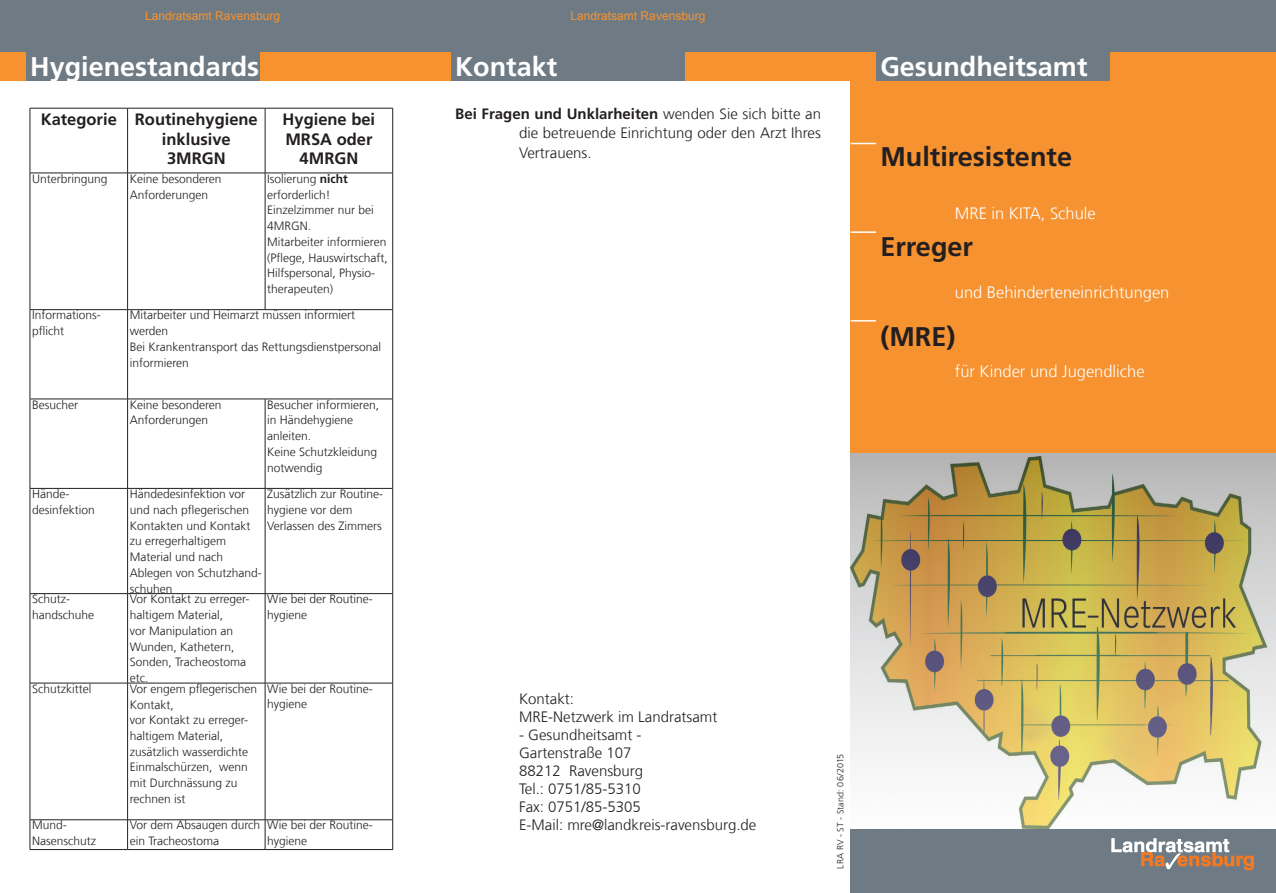
<style>
.page{position:relative;width:1276px;height:893px;background:#fff}
.page>*{position:absolute;margin:0;border:0;box-sizing:border-box;transform-origin:0 0}
.t1{font:700 27px "Frutiger LT Com";color:#fff}
.t2{font:700 27px "Frutiger LT Com";color:#231f20}
.t3{font:300 16.5px "Frutiger LT Com";color:#fff}
.t4{font:700 16.5px/19.8px "Frutiger LT Com";color:#231f20;text-align:center}
.t5{font:300 15px/18px "Frutiger LT Com";color:#231f20}
.t6{font:300 12px/15.8px "Frutiger LT Com";color:#231f20}
.t7{font:12px "Arial";color:#f69230}
.t8{font:300 9px "Frutiger LT Com";letter-spacing:.015em;color:#231f20}
.s1{font-weight:700}
</style>
<div class="page">
<svg style="left:850px;top:452px;width:426px;height:377px"></svg>
<div style="left:850px;top:829px;width:426px;height:64px;background:#6e7b85"></div>
<div style="left:0;top:0;width:850px;height:81px;background:#f69230"></div>
<div style="left:451px;top:0;width:234px;height:81px;background:#6e7b85"></div>
<div style="left:26px;top:0;width:234px;height:81px;background:#6e7b85"></div>
<div style="left:0;top:0;width:425px;height:51px;background:#6e7b85"></div>
<div style="left:850px;top:0;width:426px;height:452px;background:#f69230"></div>
<svg style="left:1111px;top:838px;width:143px;height:32px"></svg>
<div style="left:425px;top:0;width:851px;height:51px;background:#6e7b85"></div>
<div style="left:876px;top:0;width:234px;height:81px;background:#6e7b85"></div>
<svg style="left:850px;top:143px;width:26px;height:1px"></svg>
<hr style="left:850px;top:231px;width:26px;height:2px;background:#fff">
<hr style="left:850px;top:320px;width:26px;height:2px;background:#fff">
<hr style="left:392px;top:173px;width:1px;height:136px;background:#231f20">
<hr style="left:265px;top:309px;width:128px;height:1px;background:#231f20">
<hr style="left:392px;top:310px;width:1px;height:89px;background:#231f20">
<hr style="left:265px;top:399px;width:128px;height:1px;background:#231f20">
<hr style="left:392px;top:399px;width:1px;height:89px;background:#231f20">
<hr style="left:265px;top:488px;width:128px;height:1px;background:#231f20">
<hr style="left:392px;top:489px;width:1px;height:104px;background:#231f20">
<hr style="left:265px;top:593px;width:128px;height:1px;background:#231f20">
<hr style="left:392px;top:594px;width:1px;height:89px;background:#231f20">
<hr style="left:265px;top:683px;width:128px;height:1px;background:#231f20">
<hr style="left:392px;top:683px;width:1px;height:137px;background:#231f20">
<hr style="left:265px;top:819px;width:128px;height:1px;background:#231f20">
<svg style="left:392px;top:820px;width:1px;height:29px"></svg>
<hr style="left:265px;top:849px;width:128px;height:1px;background:#231f20">
<hr style="left:30px;top:173px;width:1px;height:136px;background:#231f20">
<hr style="left:30px;top:309px;width:98px;height:1px;background:#231f20">
<hr style="left:30px;top:310px;width:1px;height:89px;background:#231f20">
<hr style="left:30px;top:399px;width:98px;height:1px;background:#231f20">
<hr style="left:30px;top:399px;width:1px;height:89px;background:#231f20">
<hr style="left:30px;top:488px;width:98px;height:1px;background:#231f20">
<hr style="left:30px;top:489px;width:1px;height:104px;background:#231f20">
<hr style="left:30px;top:593px;width:98px;height:1px;background:#231f20">
<hr style="left:30px;top:594px;width:1px;height:89px;background:#231f20">
<hr style="left:30px;top:683px;width:98px;height:1px;background:#231f20">
<hr style="left:30px;top:683px;width:1px;height:137px;background:#231f20">
<hr style="left:30px;top:819px;width:98px;height:1px;background:#231f20">
<svg style="left:30px;top:820px;width:1px;height:29px"></svg>
<hr style="left:30px;top:849px;width:98px;height:1px;background:#231f20">
<hr style="left:127px;top:173px;width:1px;height:136px;background:#231f20">
<hr style="left:265px;top:173px;width:1px;height:136px;background:#231f20">
<hr style="left:128px;top:309px;width:137px;height:1px;background:#231f20">
<hr style="left:127px;top:310px;width:1px;height:89px;background:#231f20">
<hr style="left:128px;top:399px;width:137px;height:1px;background:#231f20">
<hr style="left:127px;top:399px;width:1px;height:89px;background:#231f20">
<hr style="left:265px;top:399px;width:1px;height:89px;background:#231f20">
<hr style="left:128px;top:488px;width:137px;height:1px;background:#231f20">
<hr style="left:127px;top:489px;width:1px;height:104px;background:#231f20">
<hr style="left:265px;top:489px;width:1px;height:104px;background:#231f20">
<hr style="left:128px;top:593px;width:137px;height:1px;background:#231f20">
<hr style="left:127px;top:594px;width:1px;height:89px;background:#231f20">
<hr style="left:265px;top:594px;width:1px;height:89px;background:#231f20">
<hr style="left:128px;top:683px;width:137px;height:1px;background:#231f20">
<hr style="left:127px;top:683px;width:1px;height:137px;background:#231f20">
<hr style="left:265px;top:683px;width:1px;height:137px;background:#231f20">
<hr style="left:128px;top:819px;width:137px;height:1px;background:#231f20">
<svg style="left:127px;top:820px;width:1px;height:29px"></svg>
<svg style="left:265px;top:820px;width:1px;height:29px"></svg>
<hr style="left:128px;top:849px;width:137px;height:1px;background:#231f20">
<hr style="left:30px;top:108px;width:98px;height:1px;background:#231f20">
<hr style="left:30px;top:108px;width:1px;height:65px;background:#231f20">
<hr style="left:128px;top:108px;width:137px;height:1px;background:#231f20">
<hr style="left:127px;top:108px;width:1px;height:65px;background:#231f20">
<hr style="left:265px;top:108px;width:128px;height:1px;background:#231f20">
<hr style="left:265px;top:108px;width:1px;height:65px;background:#231f20">
<hr style="left:392px;top:108px;width:1px;height:65px;background:#231f20">
<hr style="left:30px;top:173px;width:98px;height:1px;background:#231f20">
<hr style="left:128px;top:173px;width:137px;height:1px;background:#231f20">
<hr style="left:265px;top:173px;width:128px;height:1px;background:#231f20">
<p class="t7" style="left:145px;top:8px;width:136px">Landratsamt Ravensburg</p>
<h1 class="t1" style="left:30px;top:50px;width:231px">Hygienestandards</h1>
<h2 class="t4" style="left:41px;top:109px;width:219px">Kategorie Routinehygiene</h2>
<h2 class="t4" style="left:162px;top:129px;width:70px">inklusive</h2>
<h2 class="t4" style="left:167px;top:149px;width:60px">3MRGN</h2>
<h2 class="t4" style="left:283px;top:109px;width:94px">Hygiene bei<br>MRSA oder<br>4MRGN</h2>
<p class="t6" style="left:32px;top:171px;width:77px">Unterbringung</p>
<p class="t6" style="left:130px;top:171px;width:93px">Keine besonderen<br>Anforderungen</p>
<p class="t6" style="left:267px;top:171px;width:122px">Isolierung <span class="s1">nicht </span>erforderlich!<br>Einzelzimmer nur bei<br>4MRGN.<br>Mitarbeiter informieren (Pflege, Hauswirtschaft,<br>Hilfspersonal, Physio&shy;therapeuten)</p>
<p class="t6" style="left:32px;top:307px;width:70px">Informations&shy;pflicht</p>
<p class="t6" style="left:130px;top:307px;width:253px">Mitarbeiter und Heimarzt müssen informiert werden<br>Bei Krankentransport das Rettungsdienstpersonal informieren</p>
<p class="t6" style="left:32px;top:397px;width:48px">Besucher</p>
<p class="t6" style="left:130px;top:397px;width:93px">Keine besonderen<br>Anforderungen</p>
<p class="t6" style="left:267px;top:397px;width:113px">Besucher informieren, in Händehygiene anleiten.<br>Keine Schutzkleidung notwendig</p>
<p class="t6" style="left:32px;top:486px;width:64px">Hände&shy;desinfektion</p>
<p class="t6" style="left:130px;top:486px;width:134px">Händedesinfektion vor und nach pflegerischen<br>Kontakten und Kontakt zu erregerhaltigem<br>Material und nach<br>Ablegen von Schutzhand&shy;schuhen</p>
<p class="t6" style="left:267px;top:486px;width:118px">Zusätzlich zur Routine&shy;hygiene vor dem<br>Verlassen des Zimmers</p>
<p class="t6" style="left:32px;top:591px;width:64px">Schutz&shy;handschuhe</p>
<p class="t6" style="left:130px;top:591px;width:121px">Vor Kontakt zu erreger&shy;haltigem Material,<br>vor Manipulation an<br>Wunden, Kathetern,<br>Sonden, Tracheostoma etc.</p>
<p class="t6" style="left:267px;top:591px;width:107px">Wie bei der Routine&shy;hygiene</p>
<p class="t6" style="left:32px;top:681px;width:61px">Schutzkittel</p>
<p class="t6" style="left:130px;top:681px;width:129px">Vor engem pflegerischen<br>Kontakt,<br>vor Kontakt zu erreger&shy;haltigem Material, zusätzlich wasserdichte<br>Einmalschürzen, wenn mit Durchnässung zu rechnen ist</p>
<p class="t6" style="left:267px;top:681px;width:107px">Wie bei der Routine&shy;hygiene</p>
<p class="t6" style="left:32px;top:817px;width:66px">Mund-<br>Nasenschutz</p>
<p class="t6" style="left:130px;top:817px;width:132px">Vor dem Absaugen durch ein Tracheostoma</p>
<p class="t6" style="left:267px;top:817px;width:107px">Wie bei der Routine&shy;hygiene</p>
<p class="t7" style="left:570px;top:8px;width:136px">Landratsamt Ravensburg</p>
<h1 class="t1" style="left:455px;top:50px;width:104px">Kontakt</h1>
<p class="t5" style="left:519px;top:104px;width:303px;line-height:19.5px;text-align:justify;text-indent:-64px"><span class="s1">Bei Fragen und Unklarheiten</span> wenden Sie sich bitte an die betreuende Einrichtung oder den Arzt Ihres Vertrauens.</p>
<h1 class="t1" style="left:880px;top:50px;width:209px">Gesundheitsamt</h1>
<h1 class="t2" style="left:880px;top:140px;width:193px">Multiresistente</h1>
<h2 class="t3" style="left:955px;top:203px;width:142px">MRE in KITA, Schule</h2>
<h1 class="t2" style="left:880px;top:230px;width:94px">Erreger</h1>
<h2 class="t3" style="left:955px;top:282px;width:216px">und Behinderteneinrichtungen</h2>
<h1 class="t2" style="left:880px;top:320px;width:76px">(MRE)</h1>
<h2 class="t3" style="left:955px;top:361px;width:191px">für Kinder und Jugendliche</h2>
<p class="t5" style="left:519px;top:689px;width:200px">Kontakt:<br>MRE-Netzwerk im Landratsamt</p>
<p class="t5" style="left:519px;top:725px;width:239px">- Gesundheitsamt -<br>Gartenstraße 107<br>88212 Ravensburg<br>Tel.: 0751/85-5310<br>Fax: 0751/85-5305<br>E-Mail: mre@landkreis-ravensburg.de</p>
<p class="t8" style="left:835px;top:868px;width:116px;rotate:-90deg">LRA RV - ST - Stand: 06/2015</p>
</div>
